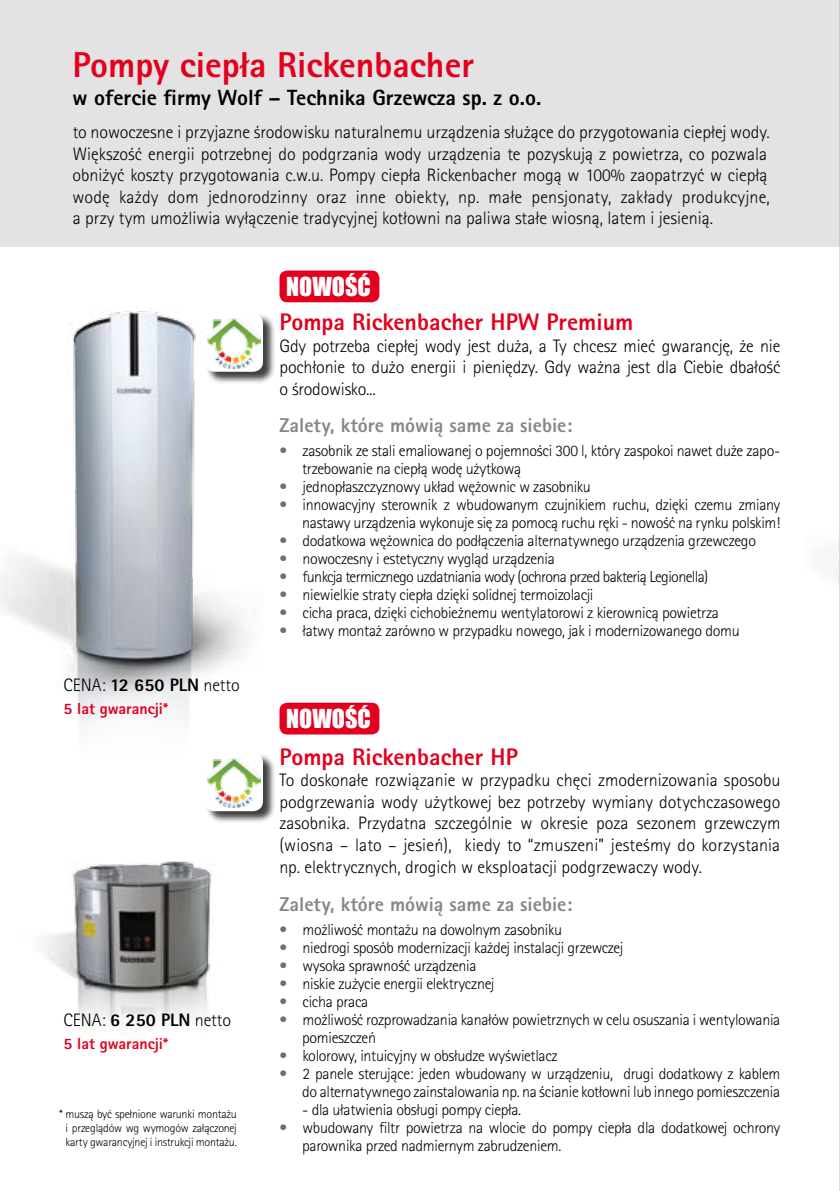
<style>
.page{position:relative;width:840px;height:1191px;background:#fff}
.page>*{position:absolute;margin:0;border:0;box-sizing:border-box;transform-origin:0 0}
.t1{font:800 36px "Rotis Sans Serif TOT";color:#e3001e}
.t2{font:800 24px "Rotis Sans Serif TOT";color:#e3001e}
.t3{font:24px "Impact";color:#fff}
.t4{font:800 22px "Rotis Sans Serif TOT";color:#000}
.t5{font:800 20px "Rotis Sans Serif TOT";color:#878786}
.t6{font:300 18px/21.6px "Rotis Sans Serif TOT";color:#000;text-align:justify}
.t7{font:300 16px/18px "Rotis Sans Serif TOT";letter-spacing:-.02em;color:#000}
.t8{font:300 16px "Rotis Sans Serif TOT";letter-spacing:-.04em;color:#000}
.t9{font:800 16px "Rotis Sans Serif TOT";color:#e3001e}
.t10{font:300 12px/14.4px "Rotis Sans Serif TOT";letter-spacing:-.02em;color:#000;text-align:center}
.s1{font-weight:800}
.s2{color:#6f6f6e}
</style>
<div class="page">
<div style="left:0;top:0;width:839px;height:247px;background:#e3e3e3"></div>
<img style="left:0;top:300px;width:290px;height:435px">
<img style="left:43px;top:861px;width:172px;height:166px">
<hr style="left:839px;top:0;width:1px;height:1191px;background:#878786">
<div style="left:205px;top:313px;width:70px;height:71px;background:#000;opacity:.75"></div>
<div style="left:205px;top:313px;width:58px;height:59px;background:#fff;border-radius:10px"></div>
<img style="left:207px;top:318px;width:54px;height:50px">
<div style="left:205px;top:753px;width:70px;height:70px;background:#000;opacity:.75"></div>
<div style="left:205px;top:753px;width:58px;height:58px;background:#fff;border-radius:10px"></div>
<img style="left:207px;top:758px;width:54px;height:49px">
<div style="left:279px;top:270px;width:100px;height:32px;background:#e3001e;border-radius:8px"></div>
<div style="left:279px;top:702px;width:100px;height:32px;background:#e3001e;border-radius:8px"></div>
<h1 class="t1" style="left:72px;top:42px;width:403px">Pompy ciepła Rickenbacher</h1>
<h3 class="t4" style="left:73px;top:84px;width:470px">w ofercie firmy Wolf – Technika Grzewcza sp. z o.o.</h3>
<p class="t6" style="left:72px;top:121px;width:698px;text-align:left">to nowoczesne i przyjazne środowisku naturalnemu urządzenia służące do przygotowania ciepłej wody.<br>Większość energii potrzebnej do podgrzania wody urządzenia te pozyskują z powietrza, co pozwala obniżyć koszty przygotowania c.w.u. Pompy ciepła Rickenbacher mogą w 100% zaopatrzyć w ciepłą wodę każdy dom jednorodzinny oraz inne obiekty, np. małe pensjonaty, zakłady produkcyjne, a przy tym umożliwia wyłączenie tradycyjnej kotłowni na paliwa stałe wiosną, latem i jesienią.</p>
<h2 class="t3" style="left:286px;top:268px;width:86px">NOWOŚĆ</h2>
<h2 class="t2" style="left:279px;top:306px;width:355px">Pompa Rickenbacher HPW Premium</h2>
<p class="t6" style="left:279px;top:335px;width:502px">Gdy potrzeba ciepłej wody jest duża, a Ty chcesz mieć gwarancję, że nie pochłonie to dużo energii i pieniędzy. Gdy ważna jest dla Ciebie dbałość o środowisko...</p>
<p class="t6" style="left:63px;top:674px;width:177px">CENA: <span class="s1">12 650 PLN</span> netto</p>
<p class="t9" style="left:63px;top:698px;width:106px">5 lat gwarancji*</p>
<p class="t6" style="left:63px;top:1009px;width:169px">CENA: <span class="s1">6 250 PLN</span> netto</p>
<p class="t9" style="left:63px;top:1033px;width:106px">5 lat gwarancji*</p>
<p class="t10" style="left:59px;top:1106px;width:179px">* muszą być spełnione warunki montażu i przeglądów wg wymogów załączonej karty gwarancyjnej i instrukcji montażu.</p>
<p class="t5" style="left:279px;top:412px;width:294px">Zalety, które mówią same za siebie:</p>
<p class="t7" style="left:302px;top:441px;width:479px;text-indent:-23px"><span class="s2">•</span> zasobnik ze stali emaliowanej o pojemności 300 l, który zaspokoi nawet duże zapo&shy;trzebowanie na ciepłą wodę użytkową</p>
<p class="t7" style="left:279px;top:477px;width:313px"><span class="s2">•</span> jednopłaszczyznowy układ wężownic w zasobniku</p>
<p class="t7" style="left:279px;top:495px;width:502px;text-align:right"><span class="s2">•</span> innowacyjny sterownik z wbudowanym czujnikiem ruchu, dzięki czemu zmiany nastawy urządzenia wykonuje się za pomocą ruchu ręki - nowość na rynku polskim!</p>
<p class="t7" style="left:279px;top:531px;width:478px"><span class="s2">•</span> dodatkowa wężownica do podłączenia alternatywnego urządzenia grzewczego</p>
<p class="t7" style="left:279px;top:549px;width:277px"><span class="s2">•</span> nowoczesny i estetyczny wygląd urządzenia</p>
<p class="t8" style="left:279px;top:567px;width:430px"><span class="s2">•</span> funkcja termicznego uzdatniania wody (ochrona przed bakterią Legionella)</p>
<p class="t7" style="left:279px;top:585px;width:315px"><span class="s2">•</span> niewielkie straty ciepła dzięki solidnej termoizolacji</p>
<p class="t7" style="left:279px;top:603px;width:441px"><span class="s2">•</span> cicha praca, dzięki cichobieżnemu wentylatorowi z kierownicą powietrza</p>
<p class="t7" style="left:279px;top:621px;width:461px"><span class="s2">•</span> łatwy montaż zarówno w przypadku nowego, jak i modernizowanego domu</p>
<h2 class="t3" style="left:286px;top:700px;width:86px">NOWOŚĆ</h2>
<h2 class="t2" style="left:279px;top:741px;width:239px">Pompa Rickenbacher HP</h2>
<p class="t6" style="left:279px;top:769px;width:502px">To doskonałe rozwiązanie w przypadku chęci zmodernizowania sposobu podgrzewania wody użytkowej bez potrzeby wymiany dotychczasowego zasobnika. Przydatna szczególnie w okresie poza sezonem grzewczym (wiosna – lato – jesień), kiedy to “zmuszeni” jesteśmy do korzystania np. elektrycznych, drogich w eksploatacji podgrzewaczy wody.</p>
<p class="t5" style="left:279px;top:891px;width:294px">Zalety, które mówią same za siebie:</p>
<p class="t7" style="left:279px;top:920px;width:284px"><span class="s2">•</span> możliwość montażu na dowolnym zasobniku</p>
<p class="t7" style="left:279px;top:938px;width:345px"><span class="s2">•</span> niedrogi sposób modernizacji każdej instalacji grzewczej</p>
<p class="t7" style="left:279px;top:956px;width:198px"><span class="s2">•</span> wysoka sprawność urządzenia</p>
<p class="t7" style="left:279px;top:974px;width:216px"><span class="s2">•</span> niskie zużycie energii elektrycznej</p>
<p class="t7" style="left:279px;top:992px;width:90px"><span class="s2">•</span> cicha praca</p>
<p class="t7" style="left:302px;top:1010px;width:479px;text-indent:-23px"><span class="s2">•</span> możliwość rozprowadzania kanałów powietrznych w celu osuszania i wentylowania pomieszczeń</p>
<p class="t7" style="left:279px;top:1046px;width:279px"><span class="s2">•</span> kolorowy, intuicyjny w obsłudze wyświetlacz</p>
<p class="t7" style="left:279px;top:1064px;width:502px;text-align:right"><span class="s2">•</span> 2 panele sterujące: jeden wbudowany w urządzeniu, drugi dodatkowy z kablem do alternatywnego zainstalowania np. na ścianie kotłowni lub innego pomieszczenia</p>
<p class="t7" style="left:302px;top:1100px;width:220px">- dla ułatwienia obsługi pompy ciepła.</p>
<p class="t7" style="left:302px;top:1118px;width:479px;text-indent:-23px"><span class="s2">•</span> wbudowany filtr powietrza na wlocie do pompy ciepła dla dodatkowej ochrony parownika przed nadmiernym zabrudzeniem.</p>
</div>
